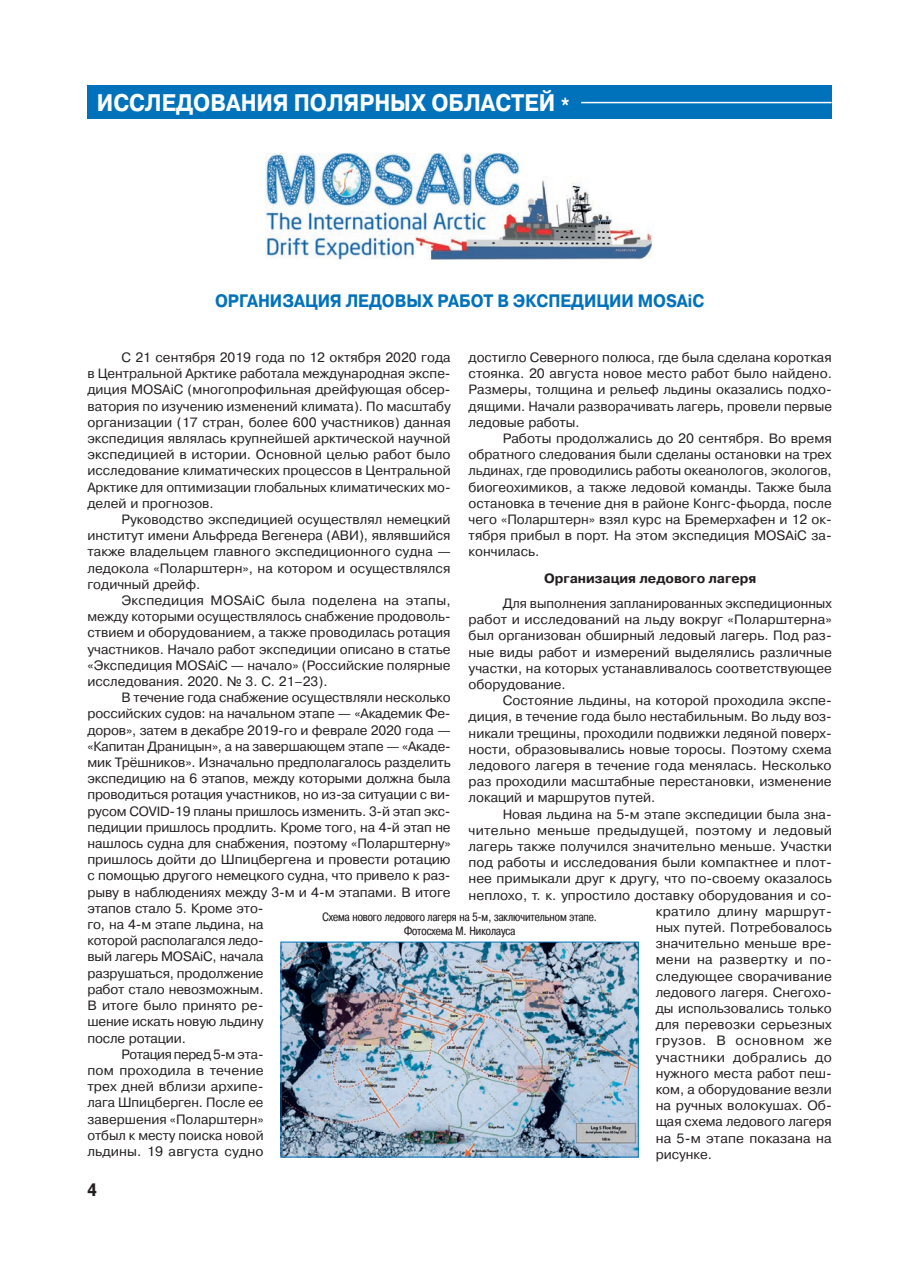
<style>
.page{position:relative;width:898px;height:1264px;background:#fff}
.page>*{position:absolute;margin:0;border:0;box-sizing:border-box;transform-origin:0 0}
.t1{font:700 24px "Pragmatica C";color:#fff;scale:.9 1}
.t2{font:700 18px "Pragmatica C";color:#0072bc;scale:.9 1}
.t3{font:700 18px "Pragmatica Cond C";color:#231f20}
.t4{font:13.5px/16.2px "Pragmatica C";color:#231f20;text-align:justify}
.t5{font:700 13.5px "Pragmatica C";color:#231f20}
.t6{font:13.5px "Pragmatica C";letter-spacing:.02em;color:#231f20}
.t7{font:13.5px "Pragmatica C";letter-spacing:.025em;color:#231f20}
.t8{font:13.5px "Pragmatica C";letter-spacing:-.03em;color:#231f20}
.t9{font:13.5px "Pragmatica C";letter-spacing:.035em;color:#231f20}
.t10{font:12px/14.4px "Pragmatica Cond C";color:#231f20;text-align:center}
</style>
<div class="page">
<div style="left:87px;top:86px;width:744px;height:33px;background:#0072bc"></div>
<hr style="left:581px;top:102px;width:250px;height:1px;background:#fff">
<img style="left:265px;top:154px;width:387px;height:105px">
<img style="left:282px;top:943px;width:354px;height:212px">
<h1 class="t1" style="left:97px;top:89px;width:528px">ИССЛЕДОВАНИЯ ПОЛЯРНЫХ ОБЛАСТЕЙ *</h1>
<h2 class="t2" style="left:215px;top:291px;width:545px">ОРГАНИЗАЦИЯ ЛЕДОВЫХ РАБОТ В ЭКСПЕДИЦИИ MOSAiC</h2>
<p class="t4" style="left:87px;top:349px;width:365px;text-indent:34px">С 21 сентября 2019 года по 12 октября 2020 года в Центральной Арктике работала международная экспе&shy;диция MOSAiC (многопрофильная дрейфующая обсер&shy;ватория по изучению изменений климата). По масштабу организации (17 стран, более 600 участников) данная экспедиция являлась крупнейшей арктической научной экспедицией в истории. Основной целью работ было исследование климатических процессов в Центральной Арктике для оптимизации глобальных климатических мо&shy;делей и прогнозов.</p>
<p class="t4" style="left:87px;top:511px;width:365px;text-indent:34px">Руководство экспедицией осуществлял немецкий институт имени Альфреда Вегенера (АВИ), являвшийся также владельцем главного экспедиционного судна — ледокола «Поларштерн», на котором и осуществлялся годичный дрейф.</p>
<p class="t4" style="left:87px;top:592px;width:365px;text-indent:34px">Экспедиция MOSAiC была поделена на этапы, между которыми осуществлялось снабжение продоволь&shy;ствием и оборудованием, а также проводилась ротация участников. Начало работ экспедиции описано в статье «Экспедиция MOSAiC — начало» (Российские полярные исследования. 2020. № 3. С. 21–23).</p>
<p class="t4" style="left:121px;top:689px;width:331px">В течение года снабжение осуществляли несколько</p>
<p class="t4" style="left:87px;top:706px;width:365px">российских судов: на начальном этапе — «Академик Фе-</p>
<p class="t4" style="left:87px;top:722px;width:365px">доров», затем в декабре 2019-го и феврале 2020 года —</p>
<p class="t4" style="left:87px;top:738px;width:365px">«Капитан Драницын», а на завершающем этапе — «Акаде-</p>
<p class="t4" style="left:87px;top:754px;width:365px">мик Трёшников». Изначально предполагалось разделить</p>
<p class="t4" style="left:87px;top:770px;width:364px">экспедицию на 6 этапов, между которыми должна была</p>
<p class="t4" style="left:87px;top:787px;width:365px">проводиться ротация участников, но из-за ситуации с ви-</p>
<p class="t4" style="left:87px;top:803px;width:365px">русом COVID-19 планы пришлось изменить. 3-й этап экс-</p>
<p class="t4" style="left:87px;top:819px;width:365px">педиции пришлось продлить. Кроме того, на 4-й этап не</p>
<p class="t4" style="left:87px;top:835px;width:365px">нашлось судна для снабжения, поэтому «Поларштерну»</p>
<p class="t4" style="left:87px;top:851px;width:365px">пришлось дойти до Шпицбергена и провести ротацию</p>
<p class="t4" style="left:87px;top:868px;width:365px">с помощью другого немецкого судна, что привело к раз-</p>
<p class="t4" style="left:87px;top:884px;width:365px">рыву в наблюдениях между 3-м и 4-м этапами. В итоге</p>
<p class="t4" style="left:87px;top:900px;width:178px">этапов стало 5. Кроме это-</p>
<p class="t4" style="left:87px;top:916px;width:178px">го, на 4-м этапе льдина, на</p>
<p class="t4" style="left:87px;top:932px;width:178px">которой располагался ледо-</p>
<p class="t4" style="left:87px;top:949px;width:178px">вый лагерь MOSAiC, начала</p>
<p class="t4" style="left:87px;top:965px;width:178px">разрушаться, продолжение</p>
<p class="t4" style="left:87px;top:981px;width:178px">работ стало невозможным.</p>
<p class="t4" style="left:87px;top:997px;width:178px">В итоге было принято ре-</p>
<p class="t4" style="left:87px;top:1013px;width:178px">шение искать новую льдину</p>
<p class="t4" style="left:87px;top:1030px;width:100px">после ротации.</p>
<p class="t8" style="left:121px;top:1046px;width:144px">Ротация перед 5-м эта-</p>
<p class="t4" style="left:87px;top:1062px;width:178px">пом проходила в течение</p>
<p class="t4" style="left:87px;top:1078px;width:178px">трех дней вблизи архипе-</p>
<p class="t4" style="left:87px;top:1094px;width:178px">лага Шпицберген. После ее</p>
<p class="t4" style="left:87px;top:1111px;width:178px">завершения «Поларштерн»</p>
<p class="t4" style="left:87px;top:1127px;width:178px">отбыл к месту поиска новой</p>
<p class="t4" style="left:87px;top:1143px;width:178px">льдины. 19 августа судно</p>
<p class="t4" style="left:468px;top:349px;width:365px">достигло Северного полюса, где была сделана короткая стоянка. 20 августа новое место работ было найдено.<br>Размеры, толщина и рельеф льдины оказались подхо&shy;дящими. Начали разворачивать лагерь, провели первые ледовые работы.</p>
<p class="t4" style="left:468px;top:430px;width:365px;text-indent:34px">Работы продолжались до 20 сентября. Во время обратного следования были сделаны остановки на трех льдинах, где проводились работы океанологов, экологов, биогеохимиков, а также ледовой команды. Также была остановка в течение дня в районе Конгс-фьорда, после чего «Поларштерн» взял курс на Бремерхафен и 12 ок&shy;тября прибыл в порт. На этом экспедиция MOSAiC за&shy;кончилась.</p>
<p class="t5" style="left:544px;top:571px;width:214px">Организация ледового лагеря</p>
<p class="t4" style="left:468px;top:595px;width:365px;text-indent:34px">Для выполнения запланированных экспедиционных работ и исследований на льду вокруг «Поларштерна» был организован обширный ледовый лагерь. Под раз&shy;ные виды работ и измерений выделялись различные участки, на которых устанавливалось соответствующее оборудование.</p>
<p class="t4" style="left:468px;top:692px;width:365px;text-indent:34px">Состояние льдины, на которой проходила экспе&shy;диция, в течение года было нестабильным. Во льду воз&shy;никали трещины, проходили подвижки ледяной поверх&shy;ности, образовывались новые торосы. Поэтому схема ледового лагеря в течение года менялась. Несколько раз проходили масштабные перестановки, изменение локаций и маршрутов путей.</p>
<p class="t4" style="left:502px;top:806px;width:331px">Новая льдина на 5-м этапе экспедиции была зна-</p>
<p class="t4" style="left:468px;top:822px;width:365px">чительно меньше предыдущей, поэтому и ледовый</p>
<p class="t4" style="left:468px;top:838px;width:365px">лагерь также получился значительно меньше. Участки</p>
<p class="t4" style="left:468px;top:854px;width:365px">под работы и исследования были компактнее и плот-</p>
<p class="t4" style="left:468px;top:870px;width:365px">нее примыкали друг к другу, что по-своему оказалось</p>
<p class="t4" style="left:468px;top:887px;width:365px">неплохо, т. к. упростило доставку оборудования и со-</p>
<p class="t6" style="left:655px;top:903px;width:178px">кратило длину маршрут-</p>
<p class="t4" style="left:655px;top:919px;width:178px">ных путей. Потребовалось</p>
<p class="t4" style="left:655px;top:935px;width:178px">значительно меньше вре-</p>
<p class="t4" style="left:655px;top:951px;width:178px">мени на развертку и по-</p>
<p class="t4" style="left:655px;top:968px;width:178px">следующее сворачивание</p>
<p class="t4" style="left:655px;top:984px;width:178px">ледового лагеря. Снегохо-</p>
<p class="t4" style="left:655px;top:1000px;width:178px">ды использовались только</p>
<p class="t4" style="left:655px;top:1016px;width:178px">для перевозки серьезных</p>
<p class="t9" style="left:655px;top:1033px;width:178px">грузов. В основном же</p>
<p class="t7" style="left:655px;top:1049px;width:178px">участники добрались до</p>
<p class="t4" style="left:655px;top:1065px;width:178px">нужного места работ пеш-</p>
<p class="t4" style="left:655px;top:1081px;width:178px">ком, а оборудование везли</p>
<p class="t4" style="left:655px;top:1097px;width:178px">на ручных волокушах. Об-</p>
<p class="t4" style="left:655px;top:1113px;width:177px">щая схема ледового лагеря</p>
<p class="t4" style="left:655px;top:1130px;width:178px">на 5-м этапе показана на</p>
<p class="t4" style="left:655px;top:1146px;width:58px">рисунке.</p>
<p class="t10" style="left:322px;top:909px;width:276px">Схема нового ледового лагеря на 5-м, заключительном этапе.<br>Фотосхема М. Николауса</p>
<h2 class="t3" style="left:87px;top:1179px;width:11px">4</h2>
</div>
